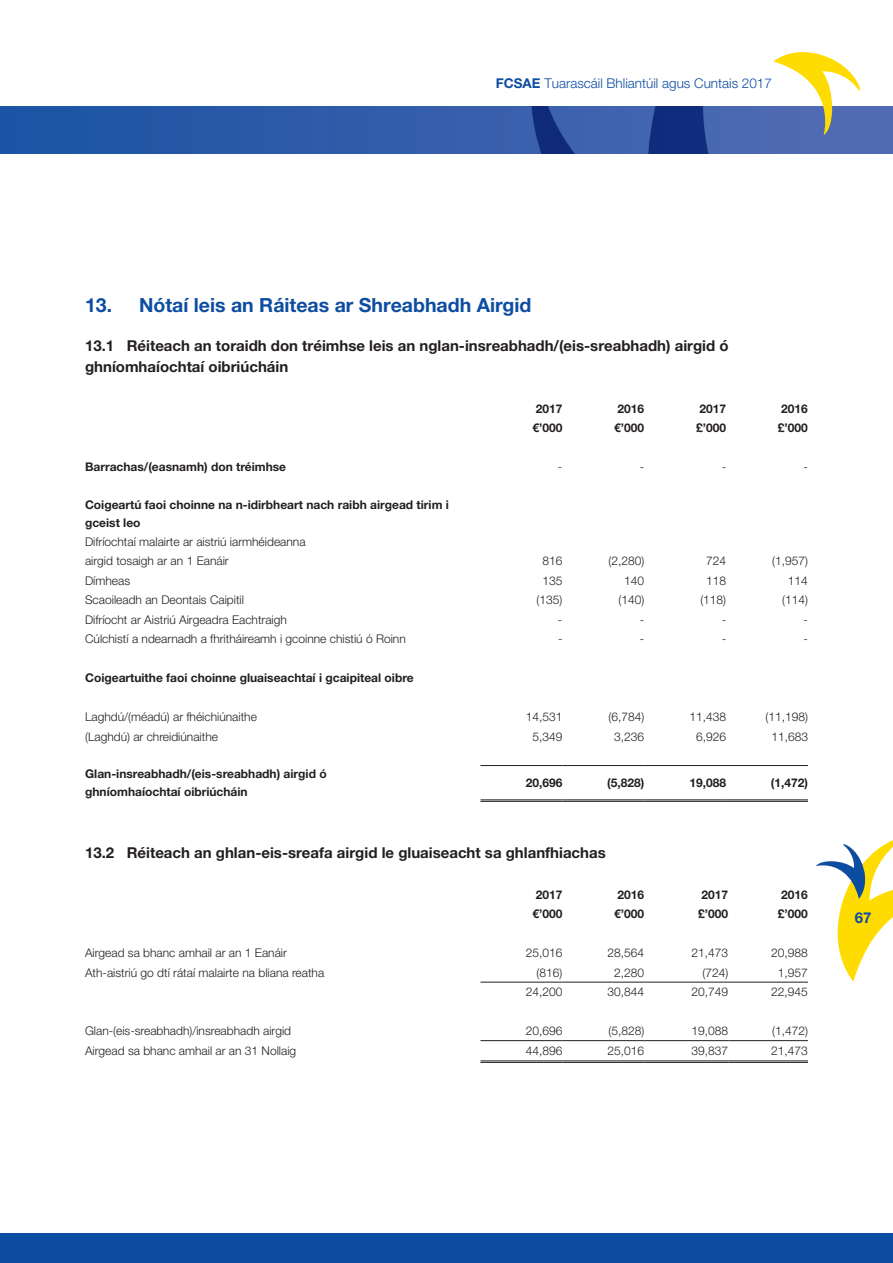
<style>
.page{position:relative;width:893px;height:1263px;background:#fff}
.page>*{position:absolute;margin:0;border:0;box-sizing:border-box;transform-origin:0 0}
.t1{font:700 19.5px "Helvetica Neue LT Std";color:#0d4da1}
._1_0_Body{font:700 15px/21px "Helvetica Neue LT Pro";color:#231f20}
.t2{font:700 15px "Helvetica Neue LT Std";color:#0d4da1}
.t3{font:300 13.5px "Helvetica Neue LT Std";color:#0d4da1}
.Table_Text{font:300 12px "Helvetica Neue LT Std";color:#231f20}
.Table_Text-2{font:700 12px/18px "Helvetica Neue LT Std";color:#231f20}
.s1{font-weight:700}
</style>
<div class="page">
<div style="left:0;top:1233px;width:893px;height:30px;background:#0d4da1"></div>
<svg style="left:816px;top:840px;width:77px;height:141px"></svg>
<hr style="left:480px;top:765px;width:82px;height:1px;background:#231f20">
<hr style="left:562px;top:765px;width:82px;height:1px;background:#231f20">
<hr style="left:644px;top:765px;width:82px;height:1px;background:#231f20">
<hr style="left:726px;top:765px;width:82px;height:1px;background:#231f20">
<hr style="left:480px;top:799px;width:82px;height:1px;background:#231f20">
<hr style="left:480px;top:801px;width:82px;height:1px;background:#231f20">
<hr style="left:562px;top:799px;width:82px;height:1px;background:#231f20">
<hr style="left:562px;top:801px;width:82px;height:1px;background:#231f20">
<hr style="left:644px;top:799px;width:82px;height:1px;background:#231f20">
<hr style="left:644px;top:801px;width:82px;height:1px;background:#231f20">
<hr style="left:726px;top:799px;width:82px;height:1px;background:#231f20">
<hr style="left:726px;top:801px;width:82px;height:1px;background:#231f20">
<hr style="left:480px;top:1040px;width:82px;height:1px;background:#231f20">
<hr style="left:562px;top:1040px;width:82px;height:1px;background:#231f20">
<hr style="left:644px;top:1040px;width:84px;height:1px;background:#231f20">
<hr style="left:728px;top:1040px;width:80px;height:1px;background:#231f20">
<hr style="left:480px;top:1060px;width:82px;height:1px;background:#231f20">
<hr style="left:480px;top:1062px;width:82px;height:1px;background:#231f20">
<hr style="left:562px;top:1060px;width:82px;height:1px;background:#231f20">
<hr style="left:562px;top:1062px;width:82px;height:1px;background:#231f20">
<hr style="left:644px;top:1060px;width:84px;height:1px;background:#231f20">
<hr style="left:644px;top:1062px;width:84px;height:1px;background:#231f20">
<hr style="left:728px;top:1060px;width:80px;height:1px;background:#231f20">
<hr style="left:728px;top:1062px;width:80px;height:1px;background:#231f20">
<hr style="left:480px;top:982px;width:82px;height:1px;background:#231f20">
<hr style="left:562px;top:982px;width:82px;height:1px;background:#231f20">
<hr style="left:644px;top:982px;width:84px;height:1px;background:#231f20">
<hr style="left:728px;top:982px;width:80px;height:1px;background:#231f20">
<svg style="left:0;top:106px;width:893px;height:47px;background:#2c5aa8"></svg>
<svg style="left:531px;top:52px;width:329px;height:101px"></svg>
<p class="t3" style="left:496px;top:75px;width:278px"><span class="s1">FCSAE</span> Tuarascáil Bhliantúil agus Cuntais 2017</p>
<p class="t1" style="left:85px;top:293px;width:448px">13. Nótaí leis an Ráiteas ar Shreabhadh Airgid</p>
<p class="_1_0_Body" style="left:85px;top:335px;width:645px">13.1 Réiteach an toraidh don tréimhse leis an nglan-insreabhadh/(eis-sreabhadh) airgid ó ghníomhaíochtaí oibriúcháin</p>
<p class="Table_Text-2" style="left:536px;top:399px;width:28px">2017</p>
<p class="Table_Text-2" style="left:617px;top:399px;width:28px">2016</p>
<p class="Table_Text-2" style="left:699px;top:399px;width:28px">2017</p>
<p class="Table_Text-2" style="left:781px;top:399px;width:28px">2016</p>
<p class="Table_Text-2" style="left:532px;top:419px;width:32px">€’000</p>
<p class="Table_Text-2" style="left:614px;top:419px;width:32px">€’000</p>
<p class="Table_Text-2" style="left:696px;top:419px;width:32px">£’000</p>
<p class="Table_Text-2" style="left:778px;top:419px;width:32px">£’000</p>
<p class="Table_Text-2" style="left:85px;top:458px;width:203px">Barrachas/(easnamh) don tréimhse</p>
<p class="Table_Text" style="left:558px;top:460px;width:6px">-</p>
<p class="Table_Text" style="left:640px;top:460px;width:6px">-</p>
<p class="Table_Text" style="left:722px;top:460px;width:6px">-</p>
<p class="Table_Text" style="left:803px;top:460px;width:6px">-</p>
<p class="Table_Text-2" style="left:85px;top:496px;width:365px">Coigeartú faoi choinne na n-idirbheart nach raibh airgead tirim i gceist leo</p>
<p class="Table_Text" style="left:85px;top:534px;width:222px">Difríochtaí malairte ar aistriú iarmhéideanna</p>
<p class="Table_Text" style="left:85px;top:553px;width:145px">airgid tosaigh ar an 1 Eanáir</p>
<p class="Table_Text" style="left:542px;top:553px;width:22px">816</p>
<p class="Table_Text" style="left:608px;top:553px;width:37px">(2,280)</p>
<p class="Table_Text" style="left:706px;top:553px;width:22px">724</p>
<p class="Table_Text" style="left:772px;top:553px;width:37px">(1,957)</p>
<p class="Table_Text" style="left:85px;top:573px;width:47px">Dímheas</p>
<p class="Table_Text" style="left:542px;top:573px;width:22px">135</p>
<p class="Table_Text" style="left:624px;top:573px;width:22px">140</p>
<p class="Table_Text" style="left:706px;top:573px;width:22px">118</p>
<p class="Table_Text" style="left:788px;top:573px;width:22px">114</p>
<p class="Table_Text" style="left:85px;top:592px;width:160px">Scaoileadh an Deontais Caipitil</p>
<p class="Table_Text" style="left:537px;top:592px;width:27px">(135)</p>
<p class="Table_Text" style="left:618px;top:592px;width:27px">(140)</p>
<p class="Table_Text" style="left:700px;top:592px;width:27px">(118)</p>
<p class="Table_Text" style="left:782px;top:592px;width:27px">(114)</p>
<p class="Table_Text" style="left:85px;top:612px;width:203px">Difríocht ar Aistriú Airgeadra Eachtraigh</p>
<p class="Table_Text" style="left:558px;top:612px;width:6px">-</p>
<p class="Table_Text" style="left:640px;top:612px;width:6px">-</p>
<p class="Table_Text" style="left:722px;top:612px;width:6px">-</p>
<p class="Table_Text" style="left:803px;top:612px;width:6px">-</p>
<p class="Table_Text" style="left:85px;top:631px;width:322px">Cúlchistí a ndearnadh a fhritháireamh i gcoinne chistiú ó Roinn</p>
<p class="Table_Text" style="left:558px;top:631px;width:6px">-</p>
<p class="Table_Text" style="left:640px;top:631px;width:6px">-</p>
<p class="Table_Text" style="left:722px;top:631px;width:6px">-</p>
<p class="Table_Text" style="left:804px;top:631px;width:6px">-</p>
<p class="Table_Text-2" style="left:85px;top:668px;width:330px">Coigeartuithe faoi choinne gluaiseachtaí i gcaipiteal oibre</p>
<p class="Table_Text" style="left:85px;top:709px;width:173px">Laghdú/(méadú) ar fhéichiúnaithe</p>
<p class="Table_Text" style="left:526px;top:709px;width:38px">14,531</p>
<p class="Table_Text" style="left:608px;top:709px;width:37px">(6,784)</p>
<p class="Table_Text" style="left:689px;top:709px;width:38px">11,438</p>
<p class="Table_Text" style="left:765px;top:709px;width:44px">(11,198)</p>
<p class="Table_Text" style="left:85px;top:729px;width:134px">(Laghdú) ar chreidiúnaithe</p>
<p class="Table_Text" style="left:532px;top:729px;width:32px">5,349</p>
<p class="Table_Text" style="left:614px;top:729px;width:32px">3,236</p>
<p class="Table_Text" style="left:696px;top:729px;width:32px">6,926</p>
<p class="Table_Text" style="left:771px;top:729px;width:38px">11,683</p>
<p class="Table_Text-2" style="left:85px;top:765px;width:243px">Glan-insreabhadh/(eis-sreabhadh) airgid ó</p>
<p class="Table_Text-2" style="left:85px;top:783px;width:164px">ghníomhaíochtaí oibriúcháin</p>
<p class="Table_Text-2" style="left:526px;top:774px;width:38px">20,696</p>
<p class="Table_Text-2" style="left:607px;top:774px;width:39px">(5,828)</p>
<p class="Table_Text-2" style="left:689px;top:774px;width:38px">19,088</p>
<p class="Table_Text-2" style="left:771px;top:774px;width:39px">(1,472)</p>
<p class="_1_0_Body" style="left:85px;top:841px;width:522px">13.2 Réiteach an ghlan-eis-sreafa airgid le gluaiseacht sa ghlanfhiachas</p>
<p class="Table_Text-2" style="left:536px;top:885px;width:28px">2017</p>
<p class="Table_Text-2" style="left:617px;top:885px;width:28px">2016</p>
<p class="Table_Text-2" style="left:701px;top:885px;width:28px">2017</p>
<p class="Table_Text-2" style="left:781px;top:885px;width:28px">2016</p>
<p class="Table_Text-2" style="left:532px;top:905px;width:32px">€’000</p>
<p class="Table_Text-2" style="left:614px;top:905px;width:32px">€’000</p>
<p class="Table_Text-2" style="left:698px;top:905px;width:32px">£’000</p>
<p class="Table_Text-2" style="left:778px;top:905px;width:32px">£’000</p>
<p class="Table_Text" style="left:85px;top:945px;width:203px">Airgead sa bhanc amhail ar an 1 Eanáir</p>
<p class="Table_Text" style="left:526px;top:945px;width:38px">25,016</p>
<p class="Table_Text" style="left:607px;top:945px;width:38px">28,564</p>
<p class="Table_Text" style="left:691px;top:945px;width:38px">21,473</p>
<p class="Table_Text" style="left:771px;top:945px;width:38px">20,988</p>
<p class="Table_Text" style="left:85px;top:965px;width:241px">Ath-aistriú go dtí rátaí malairte na bliana reatha</p>
<p class="Table_Text" style="left:537px;top:965px;width:27px">(816)</p>
<p class="Table_Text" style="left:614px;top:965px;width:32px">2,280</p>
<p class="Table_Text" style="left:702px;top:965px;width:27px">(724)</p>
<p class="Table_Text" style="left:778px;top:965px;width:32px">1,957</p>
<p class="Table_Text" style="left:526px;top:984px;width:38px">24,200</p>
<p class="Table_Text" style="left:608px;top:984px;width:38px">30,844</p>
<p class="Table_Text" style="left:691px;top:984px;width:38px">20,749</p>
<p class="Table_Text" style="left:771px;top:984px;width:38px">22,945</p>
<p class="Table_Text" style="left:85px;top:1023px;width:208px">Glan-(eis-sreabhadh)/insreabhadh airgid</p>
<p class="Table_Text" style="left:526px;top:1023px;width:38px">20,696</p>
<p class="Table_Text" style="left:608px;top:1023px;width:37px">(5,828)</p>
<p class="Table_Text" style="left:691px;top:1023px;width:38px">19,088</p>
<p class="Table_Text" style="left:772px;top:1023px;width:37px">(1,472)</p>
<p class="Table_Text" style="left:85px;top:1044px;width:213px">Airgead sa bhanc amhail ar an 31 Nollaig</p>
<p class="Table_Text" style="left:526px;top:1044px;width:38px">44,896</p>
<p class="Table_Text" style="left:608px;top:1044px;width:38px">25,016</p>
<p class="Table_Text" style="left:692px;top:1044px;width:38px">39,837</p>
<p class="Table_Text" style="left:771px;top:1044px;width:38px">21,473</p>
<p class="t2" style="left:855px;top:908px;width:18px">67</p>
</div>
